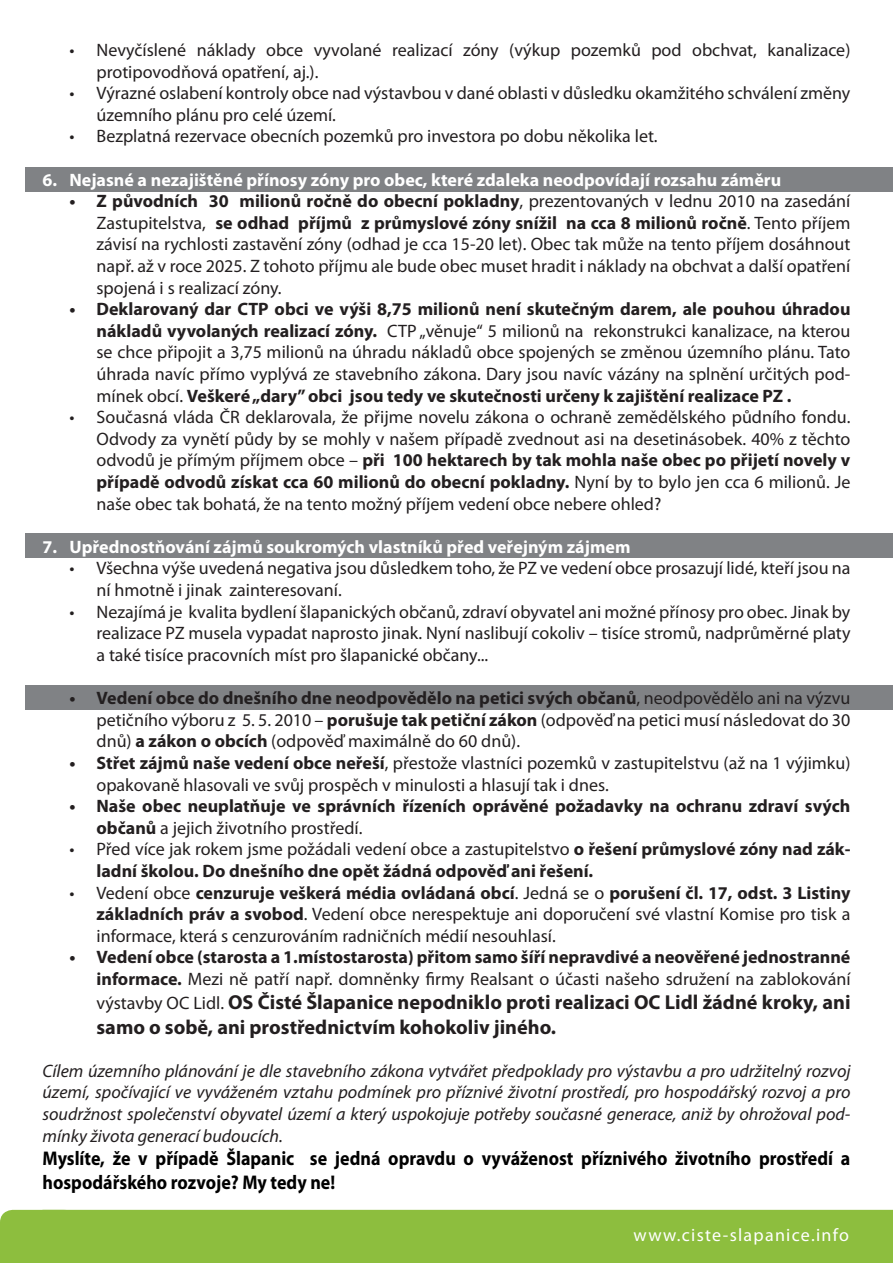
<style>
.page{position:relative;width:893px;height:1263px;background:#fff}
.page>*{position:absolute;margin:0;border:0;box-sizing:border-box;transform-origin:0 0}
.Paragraph_Style_4{font:700 20.25px/24.3px "Myriad Pro";color:#231f20}
.Paragraph_Style_4-2{font:700 19.8px "Myriad Pro";color:#000;scale:.91 1}
.Paragraph_Style_4-3{font:18px/21.6px "Myriad Pro";color:#231f20;text-align:justify}
.Paragraph_Style_4-4{font:700 18px/21.6px "Myriad Pro";color:#231f20}
.Paragraph_Style_4-5{font:italic 18px/21.6px "Myriad Pro";color:#231f20;text-align:justify}
.Paragraph_Style_5{font:700 18px "Myriad Pro";color:#fff}
.t1{font:18px "Myriad Pro";letter-spacing:.07em;color:#fff}
.s1{font-weight:700}
.s2{font-weight:400}
.s3{font-weight:400;font-size:18px}
</style>
<div class="page">
<div style="left:26px;top:167px;width:867px;height:24px;background:#808285"></div>
<div style="left:26px;top:533px;width:867px;height:25px;background:#808285"></div>
<div style="left:26px;top:685px;width:867px;height:25px;background:#808285"></div>
<div style="left:77px;top:1210px;width:816px;height:53px;background:#8dbe3e"></div>
<div style="left:0;top:1209px;width:77px;height:54px;background:#8dbe3e"></div>
<p class="Paragraph_Style_4-3" style="left:97px;top:39px;width:755px;text-indent:-27px">• Nevyčíslené náklady obce vyvolané realizací zóny (výkup pozemků pod obchvat, kanalizace) protipovodňová opatření, aj.).</p>
<p class="Paragraph_Style_4-3" style="left:97px;top:82px;width:755px;text-indent:-27px">• Výrazné oslabení kontroly obce nad výstavbou v dané oblasti v důsledku okamžitého schválení změny územního plánu pro celé území.</p>
<p class="Paragraph_Style_4-3" style="left:70px;top:125px;width:590px">• Bezplatná rezervace obecních pozemků pro investora po dobu několika let.</p>
<p class="Paragraph_Style_5" style="left:43px;top:168px;width:740px">6. Nejasné a nezajištěné přínosy zóny pro obec, které zdaleka neodpovídají rozsahu záměru</p>
<p class="Paragraph_Style_4-3" style="left:97px;top:190px;width:755px;text-indent:-27px"><span class="s1">• Z původních 30 milionů ročně do obecní pokladny</span>, prezentovaných v lednu 2010 na zasedání Zastupitelstva, <span class="s1">se odhad příjmů z průmyslové zóny snížil na cca 8 milionů ročně</span>. Tento příjem závisí na rychlosti zastavění zóny (odhad je cca 15-20 let). Obec tak může na tento příjem dosáhnout např. až v roce 2025. Z tohoto příjmu ale bude obec muset hradit i náklady na obchvat a další opatření spojená i s realizací zóny.</p>
<p class="Paragraph_Style_4-3" style="left:97px;top:298px;width:755px;text-indent:-27px"><span class="s1">• Deklarovaný dar CTP obci ve výši 8,75 milionů není skutečným darem, ale pouhou úhradou nákladů vyvolaných realizací zóny.</span> CTP „věnuje“ 5 milionů na rekonstrukci kanalizace, na kterou se chce připojit a 3,75 milionů na úhradu nákladů obce spojených se změnou územního plánu. Tato úhrada navíc přímo vyplývá ze stavebního zákona. Dary jsou navíc vázány na splnění určitých pod&shy;mínek obcí. <span class="s1">Veškeré „dary” obci jsou tedy ve skutečnosti určeny k zajištění realizace PZ .</span></p>
<p class="Paragraph_Style_4-3" style="left:97px;top:406px;width:755px;text-indent:-27px">• Současná vláda ČR deklarovala, že přijme novelu zákona o ochraně zemědělského půdního fondu.<br>Odvody za vynětí půdy by se mohly v našem případě zvednout asi na desetinásobek. 40% z těchto odvodů je přímým příjmem obce – <span class="s1">při 100 hektarech by tak mohla naše obec po přijetí novely v případě odvodů získat cca 60 milionů do obecní pokladny.</span> Nyní by to bylo jen cca 6 milionů. Je naše obec tak bohatá, že na tento možný příjem vedení obce nebere ohled?</p>
<p class="Paragraph_Style_5" style="left:43px;top:535px;width:589px">7. Upřednostňování zájmů soukromých vlastníků před veřejným zájmem</p>
<p class="Paragraph_Style_4-3" style="left:97px;top:557px;width:755px;text-indent:-27px">• Všechna výše uvedená negativa jsou důsledkem toho, že PZ ve vedení obce prosazují lidé, kteří jsou na ní hmotně i jinak zainteresovaní.</p>
<p class="Paragraph_Style_4-3" style="left:97px;top:601px;width:755px;text-indent:-27px">• Nezajímá je kvalita bydlení šlapanických občanů, zdraví obyvatel ani možné přínosy pro obec. Jinak by realizace PZ musela vypadat naprosto jinak. Nyní naslibují cokoliv – tisíce stromů, nadprůměrné platy a také tisíce pracovních míst pro šlapanické občany...</p>
<p class="Paragraph_Style_4-3" style="left:97px;top:687px;width:755px;text-indent:-27px"><span class="s1">• Vedení obce do dnešního dne neodpovědělo na petici svých občanů</span>, neodpovědělo ani na výzvu petičního výboru z 5. 5. 2010 – <span class="s1">porušuje tak petiční zákon</span> (odpověď na petici musí následovat do 30 dnů) <span class="s1">a zákon o obcích</span> (odpověď maximálně do 60 dnů).</p>
<p class="Paragraph_Style_4-3" style="left:97px;top:752px;width:755px;text-indent:-27px"><span class="s1">• Střet zájmů naše vedení obce neřeší</span>, přestože vlastníci pozemků v zastupitelstvu (až na 1 výjimku) opakovaně hlasovali ve svůj prospěch v minulosti a hlasují tak i dnes.</p>
<p class="Paragraph_Style_4-4" style="left:97px;top:795px;width:755px;text-indent:-27px">• Naše obec neuplatňuje ve správních řízeních oprávěné požadavky na ochranu zdraví svých občanů <span class="s2">a jejich životního prostředí.</span></p>
<p class="Paragraph_Style_4-4" style="left:97px;top:838px;width:755px;text-indent:-27px"><span class="s2">• Před více jak rokem jsme požádali vedení obce a zastupitelstvo</span> o řešení průmyslové zóny nad zák&shy;ladní školou. Do dnešního dne opět žádná odpověď ani řešení.</p>
<p class="Paragraph_Style_4-3" style="left:97px;top:881px;width:755px;text-indent:-27px">• Vedení obce <span class="s1">cenzuruje veškerá média ovládaná obcí</span>. Jedná se o <span class="s1">porušení čl. 17, odst. 3 Listiny základních práv a svobod</span>. Vedení obce nerespektuje ani doporučení své vlastní Komise pro tisk a informace, která s cenzurováním radničních médií nesouhlasí.</p>
<p class="Paragraph_Style_4-4" style="left:70px;top:946px;width:782px;text-align:right">• Vedení obce (starosta a 1.místostarosta) přitom samo šíří nepravdivé a neověřené jednostranné informace. <span class="s2">Mezi ně patří např. domněnky firmy Realsant o účasti našeho sdružení na zablokování</span></p>
<p class="Paragraph_Style_4" style="left:97px;top:989px;width:755px"><span class="s3">výstavby OC Lidl.</span> OS Čisté Šlapanice nepodniklo proti realizaci OC Lidl žádné kroky, ani samo o sobě, ani prostřednictvím kohokoliv jiného.</p>
<p class="Paragraph_Style_4-5" style="left:43px;top:1059px;width:809px">Cílem územního plánování je dle stavebního zákona vytvářet předpoklady pro výstavbu a pro udržitelný rozvoj území, spočívající ve vyváženém vztahu podmínek pro příznivé životní prostředí, pro hospodářský rozvoj a pro soudržnost společenství obyvatel území a který uspokojuje potřeby současné generace, aniž by ohrožoval pod&shy;mínky života generací budoucích.</p>
<p class="Paragraph_Style_4-2" style="left:43px;top:1146px;width:889px">Myslíte, že v případě Šlapanic se jedná opravdu o vyváženost příznivého životního prostředí a</p>
<p class="t1" style="left:634px;top:1223px;width:217px">www.ciste-slapanice.info</p>
</div>
